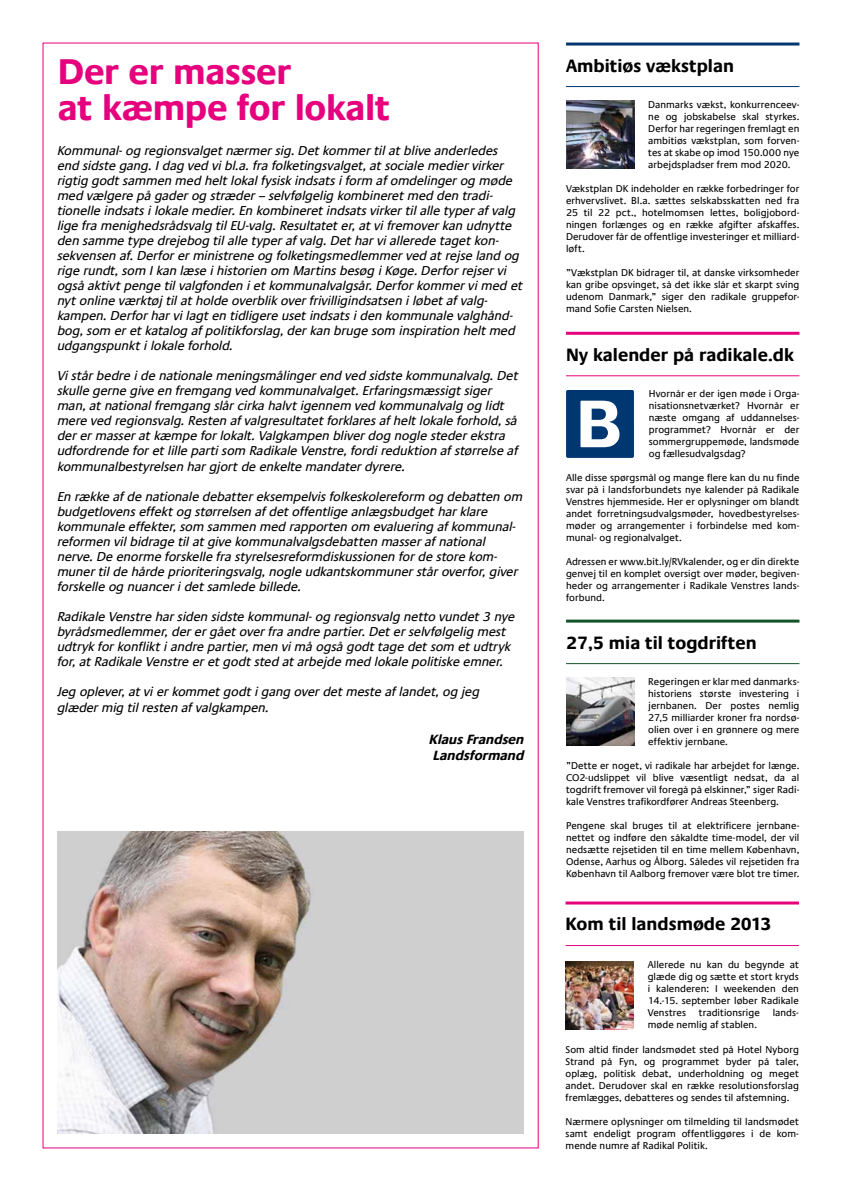
<style>
.page{position:relative;width:842px;height:1191px;background:#fff}
.page>*{position:absolute;margin:0;border:0;box-sizing:border-box;transform-origin:0 0}
.t1{font:700 36px/36px "Praxis Com";letter-spacing:-.01em;color:#e6007d}
.t2{font:700 18px "Praxis Com";color:#000}
.t3{font:italic 700 13.5px/16px "Praxis Com";color:#000}
.t4{font:italic 13px/15px "Praxis Com";letter-spacing:-.005em;color:#000}
.t5{font:10px/12px "Praxis Com";letter-spacing:.005em;color:#000;text-align:justify}
</style>
<div class="page">
<img style="left:58px;top:831px;width:465px;height:303px">
<hr style="left:566px;top:619px;width:233px;height:3px;background:#125428">
<hr style="left:566px;top:663px;width:233px;height:1px;background:#125428">
<img style="left:566px;top:678px;width:68px;height:68px">
<hr style="left:566px;top:43px;width:233px;height:3px;background:#003770">
<hr style="left:566px;top:86px;width:233px;height:1px;background:#003770">
<img style="left:566px;top:101px;width:68px;height:68px">
<hr style="left:565px;top:901px;width:234px;height:3px;background:#e6007d">
<hr style="left:565px;top:945px;width:234px;height:1px;background:#e6007d">
<img style="left:565px;top:961px;width:69px;height:68px">
<hr style="left:566px;top:332px;width:233px;height:3px;background:#e6007d">
<hr style="left:566px;top:375px;width:233px;height:1px;background:#e6007d">
<div style="left:566px;top:390px;width:68px;height:68px;background:#003770;border-radius:2px"></div>
<svg style="left:580px;top:401px;width:39px;height:46px"></svg>
<h1 class="t1" style="left:58px;top:53px;width:334px">Der er masser<br>at kæmpe for lokalt</h1>
<p class="t4" style="left:58px;top:143px;width:467px">Kommunal- og regionsvalget nærmer sig. Det kommer til at blive anderledes end sidste gang. I dag ved vi bl.a. fra folketingsvalget, at sociale medier virker rigtig godt sammen med helt lokal fysisk indsats i form af omdelinger og møde med vælgere på gader og stræder – selvfølgelig kombineret med den tradi&shy;tionelle indsats i lokale medier. En kombineret indsats virker til alle typer af valg lige fra menighedsrådsvalg til EU-valg. Resultatet er, at vi fremover kan udnytte den samme type drejebog til alle typer af valg. Det har vi allerede taget kon&shy;sekvensen af. Derfor er ministrene og folketingsmedlemmer ved at rejse land og rige rundt, som I kan læse i historien om Martins besøg i Køge. Derfor rejser vi også aktivt penge til valgfonden i et kommunalvalgsår. Derfor kommer vi med et nyt online værktøj til at holde overblik over frivilligindsatsen i løbet af valg&shy;kampen. Derfor har vi lagt en tidligere uset indsats i den kommunale valghånd&shy;bog, som er et katalog af politikforslag, der kan bruge som inspiration helt med udgangspunkt i lokale forhold.</p>
<p class="t4" style="left:58px;top:368px;width:462px">Vi står bedre i de nationale meningsmålinger end ved sidste kommunalvalg. Det skulle gerne give en fremgang ved kommunalvalget. Erfaringsmæssigt siger man, at national fremgang slår cirka halvt igennem ved kommunalvalg og lidt mere ved regionsvalg. Resten af valgresultatet forklares af helt lokale forhold, så der er masser at kæmpe for lokalt. Valgkampen bliver dog nogle steder ekstra udfordrende for et lille parti som Radikale Venstre, fordi reduktion af størrelse af kommunalbestyrelsen har gjort de enkelte mandater dyrere.</p>
<p class="t4" style="left:58px;top:488px;width:467px">En række af de nationale debatter eksempelvis folkeskolereform og debatten om budgetlovens effekt og størrelsen af det offentlige anlægsbudget har klare kommunale effekter, som sammen med rapporten om evaluering af kommunal&shy;reformen vil bidrage til at give kommunalvalgsdebatten masser af national nerve. De enorme forskelle fra styrelsesreformdiskussionen for de store kom&shy;muner til de hårde prioriteringsvalg, nogle udkantskommuner står overfor, giver forskelle og nuancer i det samlede billede.</p>
<p class="t4" style="left:58px;top:608px;width:459px">Radikale Venstre har siden sidste kommunal- og regionsvalg netto vundet 3 nye byrådsmedlemmer, der er gået over fra andre partier. Det er selvfølgelig mest udtryk for konflikt i andre partier, men vi må også godt tage det som et udtryk for, at Radikale Venstre er et godt sted at arbejde med lokale politiske emner.</p>
<p class="t4" style="left:58px;top:683px;width:424px;line-height:16px">Jeg oplever, at vi er kommet godt i gang over det meste af landet, og jeg glæder mig til resten af valgkampen.</p>
<p class="t3" style="left:429px;top:731px;width:100px">KlausFrandsen<br>Landsformand</p>
<h2 class="t2" style="left:566px;top:55px;width:169px">Ambitiøs vækstplan</h2>
<p class="t5" style="left:648px;top:99px;width:153px">Danmarks vækst, konkurrenceev&shy;ne og jobskabelse skal styrkes.<br>Derfor har regeringen fremlagt en ambitiøs vækstplan, som forven&shy;tes at skabe op imod 150.000 nye arbejdspladser frem mod 2020.</p>
<p class="t5" style="left:566px;top:183px;width:235px">Vækstplan DK indeholder en række forbedringer for erhvervslivet. Bl.a. sættes selskabsskatten ned fra 25 til 22 pct., hotelmomsen lettes, boligjobord&shy;ningen forlænges og en række afgifter afskaffes.<br>Derudover får de offentlige investeringer et milliard&shy;løft.</p>
<p class="t5" style="left:566px;top:267px;width:235px">”Vækstplan DK bidrager til, at danske virksomheder kan gribe opsvinget, så det ikke slår et skarpt sving udenom Danmark,” siger den radikale gruppefor&shy;mand Sofie Carsten Nielsen.</p>
<h2 class="t2" style="left:566px;top:344px;width:229px">Ny kalender på radikale.dk</h2>
<p class="t5" style="left:649px;top:388px;width:152px">Hvornår er der igen møde i Orga&shy;nisationsnetværket? Hvornår er næste omgang af uddannelses&shy;programmet? Hvornår er der sommergruppemøde, landsmøde og fællesudvalgsdag?</p>
<p class="t5" style="left:566px;top:472px;width:235px">Alle disse spørgsmål og mange flere kan du nu finde svar på i landsforbundets nye kalender på Radikale Venstres hjemmeside. Her er oplysninger om blandt andet forretningsudvalgsmøder, hovedbestyrelses&shy;møder og arrangementer i forbindelse med kom&shy;munal- og regionalvalget.</p>
<p class="t5" style="left:566px;top:556px;width:235px">Adressen er www.bit.ly/RVkalender, og er din direkte genvej til en komplet oversigt over møder, begiven&shy;heder og arrangementer i Radikale Venstres lands&shy;forbund.</p>
<h2 class="t2" style="left:566px;top:632px;width:192px">27,5 mia til togdriften</h2>
<p class="t5" style="left:648px;top:675px;width:153px">Regeringen er klar med danmarks&shy;historiens største investering i jernbanen. Der postes nemlig 27,5 milliarder kroner fra nordsø&shy;olien over i en grønnere og mere effektiv jernbane.</p>
<p class="t5" style="left:566px;top:759px;width:235px">”Dette er noget, vi radikale har arbejdet for længe.<br>CO2-udslippet vil blive væsentligt nedsat, da al togdrift fremover vil foregå på elskinner,” siger Radi&shy;kale Venstres trafikordfører Andreas Steenberg.</p>
<p class="t5" style="left:566px;top:819px;width:235px">Pengene skal bruges til at elektrificere jernbane&shy;nettet og indføre den såkaldte time-model, der vil nedsætte rejsetiden til en time mellem København, Odense, Aarhus og Ålborg. Således vil rejsetiden fra København til Aalborg fremover være blot tre timer.</p>
<h2 class="t2" style="left:565px;top:913px;width:207px">Kom til landsmøde 2013</h2>
<p class="t5" style="left:648px;top:959px;width:153px">Allerede nu kan du begynde at glæde dig og sætte et stort kryds i kalenderen: I weekenden den 14.-15. september løber Radikale Venstres</p>
<p class="t5" style="left:699px;top:1007px;width:62px">traditionsrige</p>
<p class="t5" style="left:773px;top:1007px;width:28px">lands-</p>
<p class="t5" style="left:648px;top:1019px;width:111px">møde nemlig af stablen.</p>
<p class="t5" style="left:565px;top:1043px;width:235px">Som altid finder landsmødet sted på Hotel Nyborg Strand på Fyn, og programmet byder på taler, oplæg, politisk debat, underholdning og meget andet. Derudover skal en række resolutionsforslag fremlægges, debatteres og sendes til afstemning.</p>
<p class="t5" style="left:565px;top:1115px;width:235px">Nærmere oplysninger om tilmelding til landsmødet samt endeligt program offentliggøres i de kom&shy;mende numre af Radikal Politik.</p>
</div>
